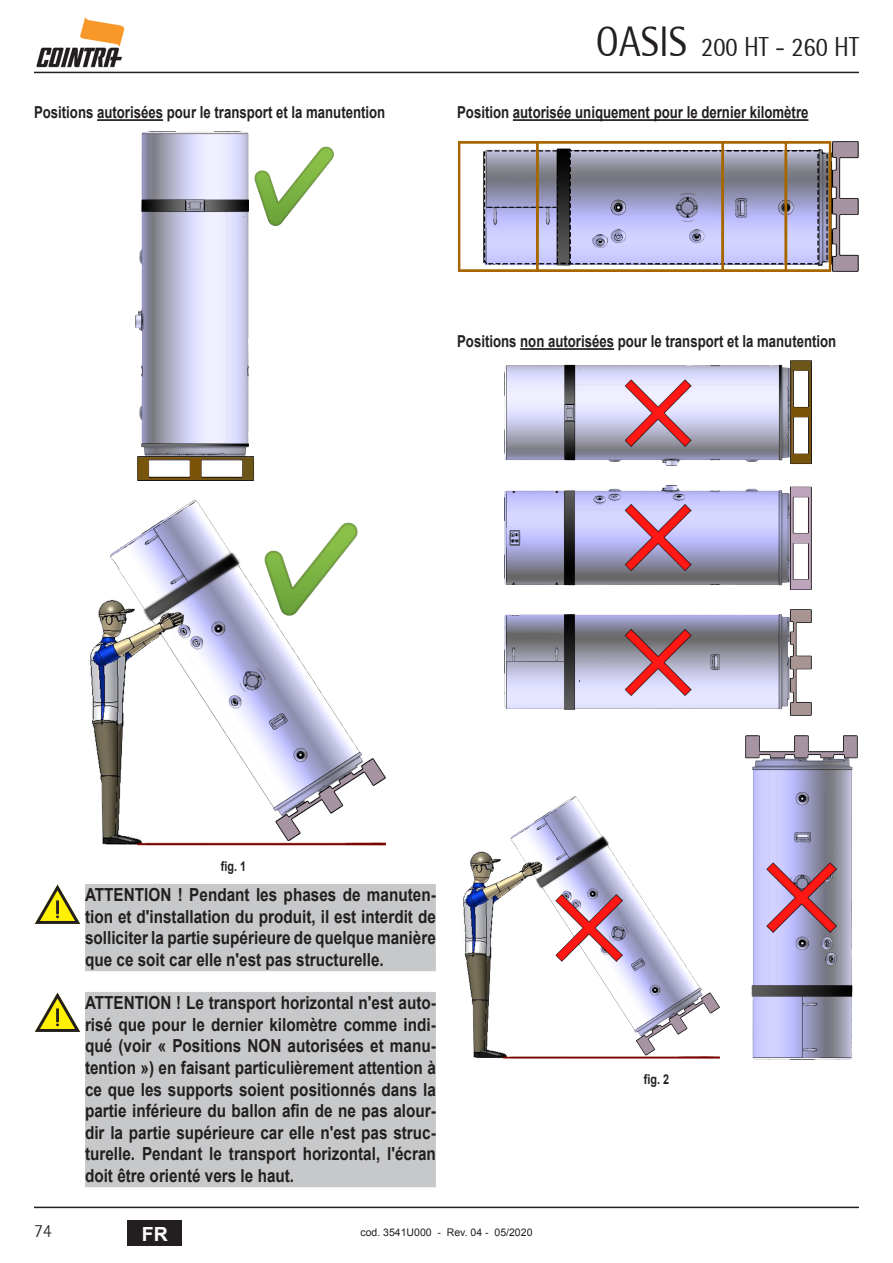
<style>
.page{position:relative;width:893px;height:1263px;background:#fff}
.page>*{position:absolute;margin:0;border:0;box-sizing:border-box;transform-origin:0 0}
.t1{font:27px "Rotis Semi Sans";color:#231f20;scale:.9 1}
.t2{font:700 19.5px "Arial";color:#fff}
.t3{font:300 18.6px "Rotis Semi Sans";color:#231f20}
.ATTENZIONE_-_ATTRAVE{font:700 18px/21.6px "Arial";color:#231f20;text-align:justify;scale:.85 1}
._06_TITOLO_-_PARAGAR{font:700 16.5px "Arial";color:#231f20;scale:.8 1}
.t4{font:700 13.5px "Arial";color:#231f20;scale:.8 1}
.t5{font:10.5px "Arial";color:#231f20}
.s1{font-size:42px}
</style>
<div class="page">
<hr style="left:34px;top:72px;width:825px;height:1px;background:#231f20">
<hr style="left:34px;top:1206px;width:825px;height:2px;background:#231f20">
<div style="left:128px;top:1220px;width:54px;height:26px;background:#231f20"></div>
<img style="left:36px;top:17px;width:88px;height:51px">
<hr style="left:97px;top:119px;width:66px;height:2px;background:#231f20">
<div style="left:85px;top:884px;width:351px;height:22px;background:#c7c8ca"></div>
<div style="left:85px;top:905px;width:351px;height:23px;background:#c7c8ca"></div>
<div style="left:85px;top:927px;width:351px;height:22px;background:#c7c8ca"></div>
<div style="left:85px;top:949px;width:351px;height:22px;background:#c7c8ca"></div>
<div style="left:85px;top:992px;width:351px;height:22px;background:#c7c8ca"></div>
<div style="left:85px;top:1013px;width:351px;height:23px;background:#c7c8ca"></div>
<div style="left:85px;top:1035px;width:351px;height:22px;background:#c7c8ca"></div>
<div style="left:85px;top:1057px;width:351px;height:22px;background:#c7c8ca"></div>
<div style="left:85px;top:1078px;width:351px;height:23px;background:#c7c8ca"></div>
<div style="left:85px;top:1100px;width:351px;height:22px;background:#c7c8ca"></div>
<div style="left:85px;top:1121px;width:351px;height:23px;background:#c7c8ca"></div>
<div style="left:85px;top:1143px;width:351px;height:22px;background:#c7c8ca"></div>
<div style="left:85px;top:1165px;width:351px;height:22px;background:#c7c8ca"></div>
<img style="left:136px;top:132px;width:198px;height:349px">
<img style="left:90px;top:501px;width:295px;height:345px">
<svg style="left:35px;top:884px;width:45px;height:40px"></svg>
<svg style="left:35px;top:992px;width:45px;height:40px"></svg>
<hr style="left:513px;top:119px;width:295px;height:2px;background:#231f20">
<hr style="left:520px;top:348px;width:94px;height:2px;background:#231f20">
<img style="left:458px;top:141px;width:401px;height:130px">
<img style="left:504px;top:361px;width:307px;height:104px">
<img style="left:504px;top:485px;width:307px;height:105px">
<img style="left:504px;top:610px;width:307px;height:106px">
<img style="left:463px;top:796px;width:256px;height:263px">
<img style="left:746px;top:736px;width:112px;height:323px">
<p class="_06_TITOLO_-_PARAGAR" style="left:34px;top:102px;width:441px">Positions autorisées pour le transport et la manutention</p>
<h1 class="t1" style="left:596px;top:31px;width:294px"><span class="s1">OASIS</span> 200 HT - 260 HT</h1>
<p class="_06_TITOLO_-_PARAGAR" style="left:457px;top:102px;width:441px">Position autorisée uniquement pour le dernier kilomètre</p>
<p class="_06_TITOLO_-_PARAGAR" style="left:457px;top:330px;width:475px">Positions non autorisées pour le transport et la manutention</p>
<p class="t4" style="left:221px;top:857px;width:33px">fig. 1</p>
<p class="ATTENZIONE_-_ATTRAVE" style="left:85px;top:884px;width:414px">ATTENTION ! Pendant les phases de manuten&shy;tion et d'installation du produit, il est interdit de solliciter la partie supérieure de quelque manière que ce soit car elle n'est pas structurelle.</p>
<p class="ATTENZIONE_-_ATTRAVE" style="left:85px;top:992px;width:414px">ATTENTION ! Le transport horizontal n'est auto&shy;risé que pour le dernier kilomètre comme indi&shy;qué (voir « Positions NON autorisées et manu&shy;tention ») en faisant particulièrement attention à ce que les supports soient positionnés dans la partie inférieure du ballon afin de ne pas alour&shy;dir la partie supérieure car elle n'est pas struc&shy;turelle. Pendant le transport horizontal, l'écran doit être orienté vers le haut.</p>
<p class="t4" style="left:644px;top:1070px;width:33px">fig. 2</p>
<p class="t3" style="left:34px;top:1220px;width:19px">74</p>
<p class="t2" style="left:142px;top:1220px;width:27px">FR</p>
<p class="t5" style="left:360px;top:1225px;width:174px">cod. 3541U000 - Rev. 04 - 05/2020</p>
</div>
